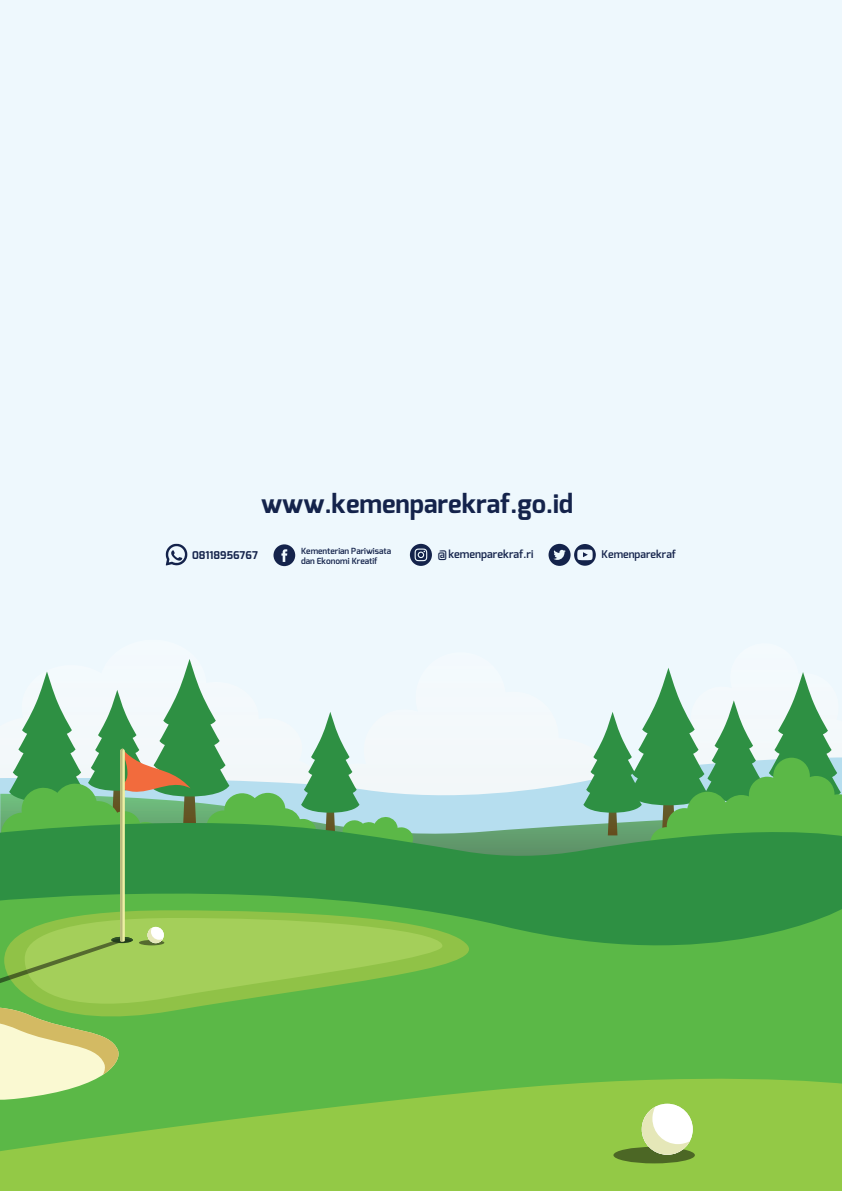
<style>
.page{position:relative;width:842px;height:1191px;background:#eef8fd}
.page>*{position:absolute;margin:0;border:0;box-sizing:border-box;transform-origin:0 0}
.t1{font:700 25.8px "Exo";color:#14234b}
.t2{font:600 10.8px "Exo";color:#14234b}
.t3{font:700 10.8px "Exo";color:#14234b}
.t4{font:600 10.6px "Exo";color:#14234b}
.t5{font:600 8.4px/10.2px "Exo";color:#14234b}
</style>
<div class="page">
<svg style="left:410px;top:544px;width:22px;height:22px"></svg>
<svg style="left:273px;top:544px;width:22px;height:22px"></svg>
<svg style="left:548px;top:544px;width:48px;height:22px"></svg>
<svg style="left:166px;top:544px;width:21px;height:21px"></svg>
<svg style="left:501px;top:781px;width:82px;height:12px"></svg>
<div style="left:443px;top:793px;width:140px;height:18px;background:#b6deef"></div>
<svg style="left:583px;top:668px;width:259px;height:143px"></svg>
<svg style="left:443px;top:811px;width:399px;height:62px;background:#53a263"></svg>
<svg style="left:443px;top:873px;width:399px;height:195px;background:#4caa45"></svg>
<svg style="left:0;top:1068px;width:842px;height:123px;background:#88c546"></svg>
<svg style="left:443px;top:910px;width:44px;height:122px;background:#5db646"></svg>
<svg style="left:613px;top:1146px;width:82px;height:17px"></svg>
<svg style="left:642px;top:1103px;width:51px;height:51px"></svg>
<svg style="left:642px;top:1106px;width:48px;height:48px;background:#e3eacc"></svg>
<svg style="left:0;top:659px;width:443px;height:440px"></svg>
<h1 class="t1" style="left:261px;top:487px;width:314px">www.kemenparekraf.go.id</h1>
<p class="t5" style="left:301px;top:545px;width:92px">Kementerian Pariwisata dan Ekonomi Kreatif</p>
<p class="t2" style="left:438px;top:547px;width:97px">@kemenparekraf.ri</p>
<p class="t3" style="left:192px;top:548px;width:67px">08118956767</p>
<p class="t4" style="left:602px;top:547px;width:76px">Kemenparekraf</p>
</div>
